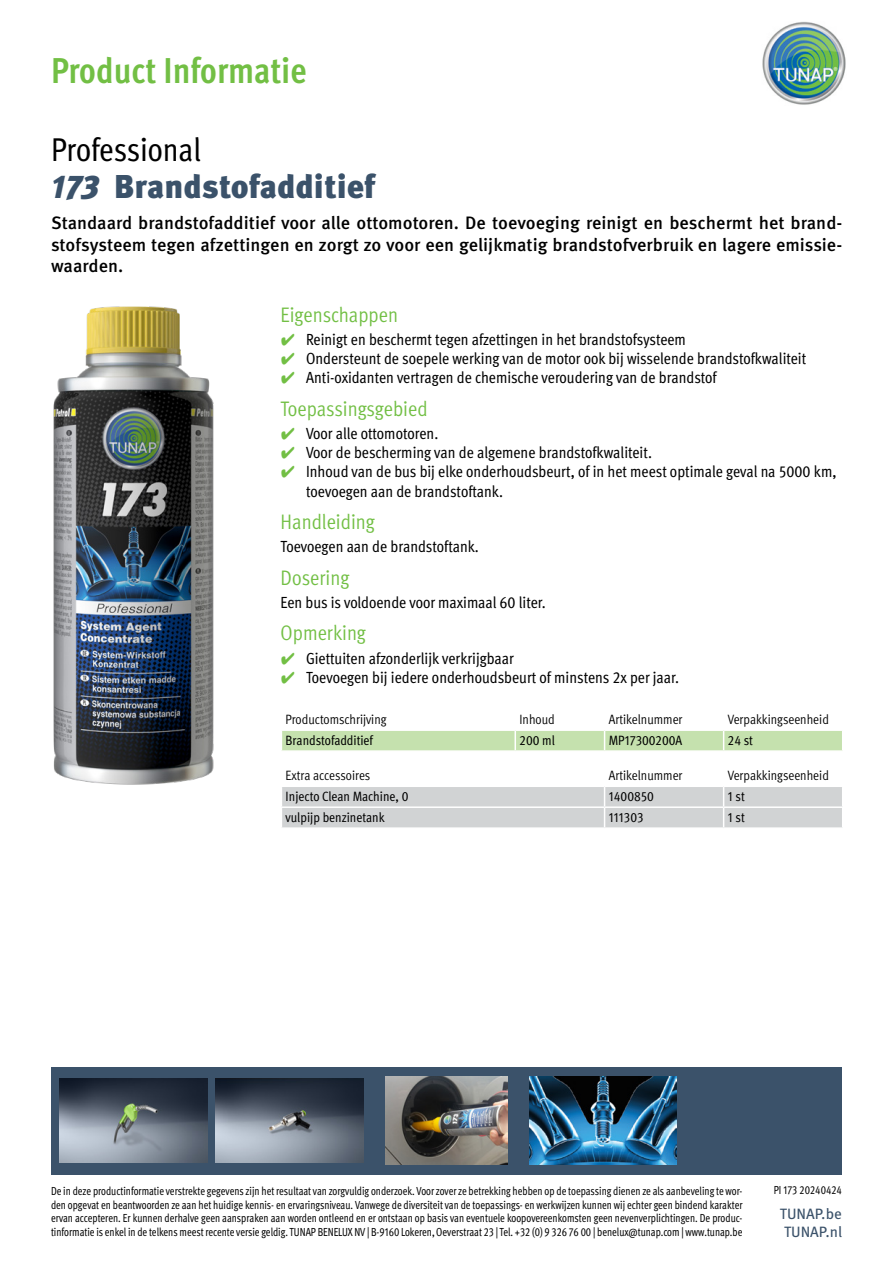
<style>
.page{position:relative;width:893px;height:1263px;background:#fff}
.page>*{position:absolute;margin:0;border:0;box-sizing:border-box;transform-origin:0 0}
.t1{font:700 condensed 36px "Meta Pro";color:#72bf44}
.t2{font:900 33px "Meta Pro";color:#3b526a}
.t3{font:condensed 33px "Meta Pro";letter-spacing:-.005em;color:#000}
.t4{font:condensed 21px "Meta Pro";color:#72bf44}
.t5{font:500 18px/21.6px "Meta Pro";color:#000;text-align:justify}
.t6{font:condensed 16.2px/19px "Meta Pro";color:#000}
.t7{font:15px/18px "Meta Pro";color:#3b526a}
.t8{font:condensed 13.5px "Meta Pro";color:#000}
.t9{font:condensed 13.5px "Meta Pro";color:#000}
.t10{font:condensed 11.7px/13.5px "Meta Pro";color:#000;text-align:justify;scale:.91 1}
.t11{font:condensed 11.7px "Meta Pro";color:#000;scale:.92 1}
.s1{font-style:italic}
.s2{font-family:"Wuerth Global";font-stretch:normal;color:#72bf44}
</style>
<div class="page">
<img style="left:762px;top:21px;width:84px;height:84px">
<div style="left:51px;top:1068px;width:790px;height:107px;background:#3b526a"></div>
<img style="left:59px;top:1079px;width:148px;height:83px">
<img style="left:216px;top:1079px;width:148px;height:83px">
<img style="left:385px;top:1076px;width:122px;height:89px">
<img style="left:529px;top:1076px;width:147px;height:89px">
<img style="left:53px;top:306px;width:161px;height:479px">
<svg style="left:281px;top:730px;width:561px;height:21px"></svg>
<hr style="left:724px;top:750px;width:119px;height:2px;background:#fff">
<div style="left:282px;top:787px;width:560px;height:41px;background:#d1d3d4"></div>
<hr style="left:724px;top:827px;width:119px;height:2px;background:#fff">
<h1 class="t1" style="left:51px;top:43px;width:257px">Product Informatie</h1>
<h2 class="t3" style="left:51px;top:125px;width:151px">Professional</h2>
<h2 class="t2" style="left:51px;top:161px;width:326px"><span class="s1">173</span> Brandstofadditief</h2>
<h3 class="t5" style="left:51px;top:211px;width:793px">Standaard brandstofadditief voor alle ottomotoren. De toevoeging reinigt en beschermt het brand&shy;stofsysteem tegen afzettingen en zorgt zo voor een gelijkmatig brandstofverbruik en lagere emissie&shy;waarden.</h3>
<h3 class="t4" style="left:281px;top:299px;width:119px">Eigenschappen</h3>
<h3 class="t6" style="left:281px;top:329px;width:407px"><span class="s2">✔</span> Reinigt en beschermt tegen afzettingen in het brandstofsysteem</h3>
<h3 class="t6" style="left:281px;top:348px;width:527px"><span class="s2">✔</span> Ondersteunt de soepele werking van de motor ook bij wisselende brandstofkwaliteit</h3>
<h3 class="t6" style="left:281px;top:367px;width:438px"><span class="s2">✔</span> Anti-oxidanten vertragen de chemische veroudering van de brandstof</h3>
<h3 class="t4" style="left:281px;top:393px;width:149px">Toepassingsgebied</h3>
<h3 class="t6" style="left:281px;top:423px;width:159px"><span class="s2">✔</span> Voor alle ottomotoren.</h3>
<h3 class="t6" style="left:281px;top:442px;width:373px"><span class="s2">✔</span> Voor de bescherming van de algemene brandstofkwaliteit.</h3>
<h3 class="t6" style="left:306px;top:461px;width:532px;text-indent:-26px"><span class="s2">✔</span> Inhoud van de bus bij elke onderhoudsbeurt, of in het meest optimale geval na 5000 km, toevoegen aan de brandstoftank.</h3>
<h3 class="t4" style="left:281px;top:506px;width:96px">Handleiding</h3>
<h3 class="t6" style="left:281px;top:536px;width:200px">Toevoegen aan de brandstoftank.</h3>
<h3 class="t4" style="left:281px;top:562px;width:70px">Dosering</h3>
<h3 class="t6" style="left:281px;top:592px;width:267px">Een bus is voldoende voor maximaal 60 liter.</h3>
<h3 class="t4" style="left:281px;top:618px;width:87px">Opmerking</h3>
<h3 class="t6" style="left:281px;top:647px;width:235px"><span class="s2">✔</span> Giettuiten afzonderlijk verkrijgbaar</h3>
<h3 class="t6" style="left:281px;top:667px;width:400px"><span class="s2">✔</span> Toevoegen bij iedere onderhoudsbeurt of minstens 2x per jaar.</h3>
<p class="t8" style="left:286px;top:709px;width:102px">Productomschrijving</p>
<p class="t8" style="left:519px;top:709px;width:37px">Inhoud</p>
<p class="t8" style="left:609px;top:709px;width:75px">Artikelnummer</p>
<p class="t8" style="left:728px;top:709px;width:103px">Verpakkingseenheid</p>
<p class="t9" style="left:286px;top:730px;width:89px">Brandstofadditief</p>
<p class="t9" style="left:519px;top:730px;width:37px">200 ml</p>
<p class="t9" style="left:609px;top:730px;width:75px">MP17300200A</p>
<p class="t9" style="left:728px;top:730px;width:27px">24 st</p>
<p class="t8" style="left:286px;top:765px;width:86px">Extra accessoires</p>
<p class="t8" style="left:609px;top:765px;width:75px">Artikelnummer</p>
<p class="t8" style="left:728px;top:765px;width:103px">Verpakkingseenheid</p>
<p class="t9" style="left:286px;top:786px;width:124px">Injecto Clean Machine, 0</p>
<p class="t9" style="left:609px;top:786px;width:47px">1400850</p>
<p class="t9" style="left:728px;top:786px;width:18px">1 st</p>
<p class="t9" style="left:286px;top:807px;width:101px">vulpijp benzinetank</p>
<p class="t9" style="left:609px;top:807px;width:36px">111303</p>
<p class="t9" style="left:728px;top:807px;width:18px">1 st</p>
<p class="t10" style="left:51px;top:1184px;width:761px">De in deze productinformatie verstrekte gegevens zijn het resultaat van zorgvuldig onderzoek. Voor zover ze betrekking hebben op de toepassing dienen ze als aanbeveling te wor&shy;den opgevat en beantwoorden ze aan het huidige kennis- en ervaringsniveau. Vanwege de diversiteit van de toepassings- en werkwijzen kunnen wij echter geen bindend karakter ervan accepteren. Er kunnen derhalve geen aanspraken aan worden ontleend en er ontstaan op basis van eventuele koopovereenkomsten geen nevenverplichtingen. De produc&shy;tinformatie is enkel in de telkens meest recente versie geldig. TUNAP BENELUX NV | B-9160 Lokeren, Oeverstraat 23 | Tel. +32 (0) 9 326 76 00 | benelux@tunap.com | www.tunap.be</p>
<p class="t11" style="left:774px;top:1181px;width:76px">PI 173 20240424</p>
<p class="t7" style="left:780px;top:1203px;width:64px">TUNAP.be<br>TUNAP.nl</p>
</div>
